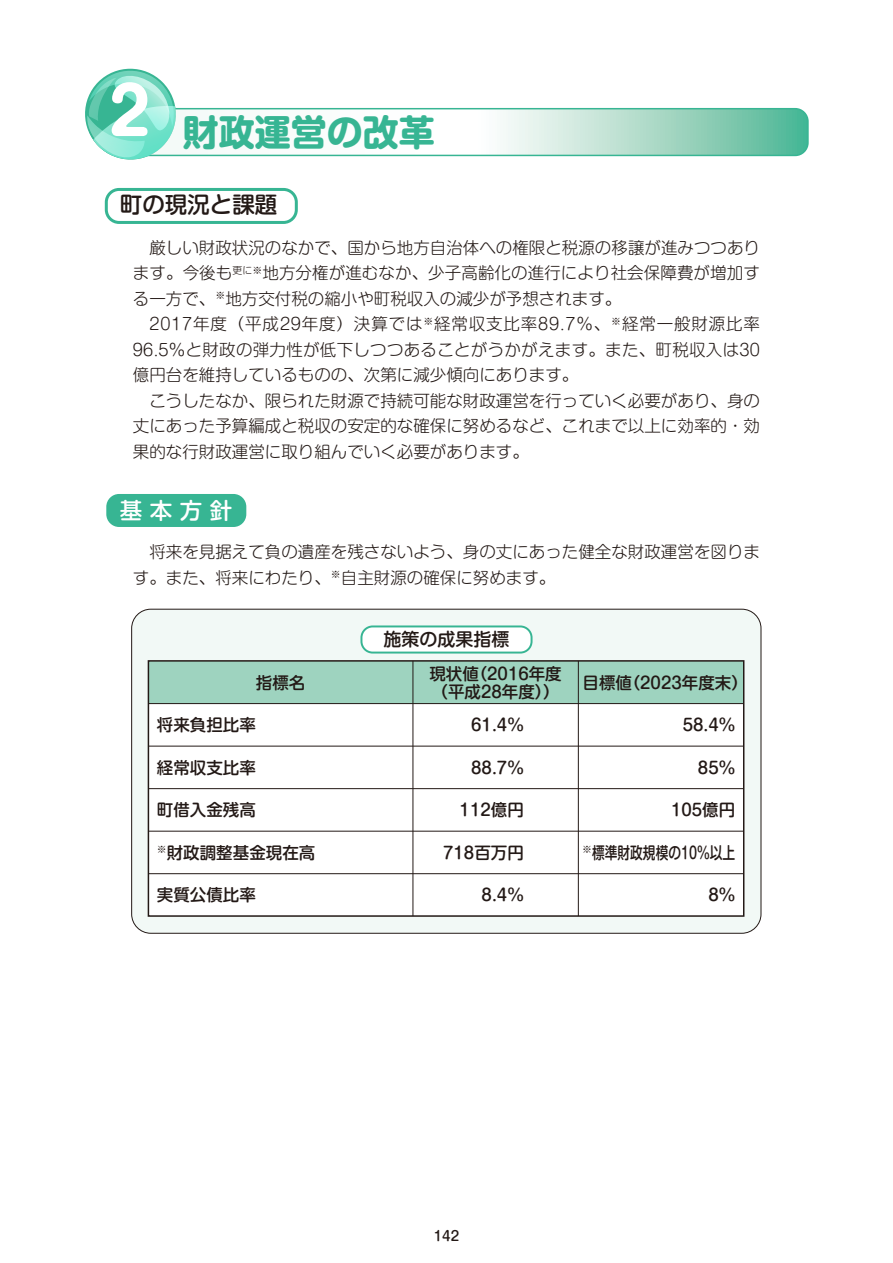
<style>
.page{position:relative;width:893px;height:1263px;background:#fff}
.page>*{position:absolute;margin:0;border:0;box-sizing:border-box;transform-origin:0 0}
.t1{font:700 64.35px "Shin M Go Pro";color:#fff}
.t2{font:700 36px "Shin M Go Pro";color:#37b593}
.t3{font:500 22.5px "Shin M Go Pro";color:#231916}
.t4{font:500 22.5px "Shin M Go Pro";color:#fff}
.t5{font:500 18px "Shin M Go Pro";color:#231916}
.t6{font:300 16.5px/25.5px "Shin M Go Pro";color:#231916;text-align:justify}
.t7{font:500 16.5px/18px "Shin M Go Pro";color:#231916}
.t8{font:500 16.5px "Shin M Go Pro";color:#231916;scale:.77 1}
.t9{font:500 13.5px "Shin M Go Pro";color:#231916}
</style>
<div class="page">
<div style="left:132px;top:609px;width:629px;height:324px;background:#f2f9f6;border-radius:19px"></div>
<div style="left:105px;top:188px;width:193px;height:36px;border:3px solid #37b593;border-radius:13px"></div>
<div style="left:106px;top:494px;width:140px;height:33px;background:#37b593;border-radius:13px"></div>
<svg style="left:85px;top:69px;width:723px;height:91px"></svg>
<div style="left:148px;top:661px;width:596px;height:255px;background:#fff"></div>
<div style="left:148px;top:661px;width:596px;height:43px;background:#9ed3bf"></div>
<div style="left:148px;top:660px;width:596px;height:257px;border:2px solid #231916"></div>
<hr style="left:413px;top:661px;width:1px;height:255px;background:#231916">
<hr style="left:578px;top:661px;width:1px;height:255px;background:#231916">
<hr style="left:148px;top:703px;width:596px;height:1px;background:#231916">
<hr style="left:148px;top:746px;width:596px;height:1px;background:#231916">
<hr style="left:148px;top:788px;width:596px;height:1px;background:#231916">
<hr style="left:148px;top:831px;width:596px;height:1px;background:#231916">
<hr style="left:148px;top:873px;width:596px;height:1px;background:#231916">
<div style="left:361px;top:626px;width:171px;height:26px;background:#fff;border-radius:11px"></div>
<div style="left:360px;top:625px;width:173px;height:28px;border:2px solid #37b593;border-radius:11px"></div>
<h1 class="t1" style="left:109px;top:59px;width:43px">2</h1>
<h2 class="t2" style="left:183px;top:103px;width:253px">財政運営の改革</h2>
<h3 class="t3" style="left:120px;top:187px;width:159px">町の現況と課題</h3>
<p class="t6" style="left:133px;top:233px;width:628px;text-indent:16px">厳しい財政状況のなかで、国から地方自治体への権限と税源の移譲が進みつつあります。今後も<sup>更に※</sup>地方分権が進むなか、少子高齢化の進行により社会保障費が増加する一方で、<sup>※</sup>地方交付税の縮小や町税収入の減少が予想されます。</p>
<p class="t6" style="left:133px;top:310px;width:629px;text-indent:17px">2017年度（平成29年度）決算では<sup>※</sup>経常収支比率89.7％、<sup>※</sup>経常一般財源比率96.5％と財政の弾力性が低下しつつあることがうかがえます。また、町税収入は30億円台を維持しているものの、次第に減少傾向にあります。</p>
<p class="t6" style="left:133px;top:386px;width:628px;text-indent:16px">こうしたなか、限られた財源で持続可能な財政運営を行っていく必要があり、身の丈にあった予算編成と税収の安定的な確保に努めるなど、これまで以上に効率的・効果的な行財政運営に取り組んでいく必要があります。</p>
<h3 class="t4" style="left:120px;top:492px;width:114px">基 本 方 針</h3>
<p class="t6" style="left:133px;top:537px;width:628px;text-indent:16px">将来を見据えて負の遺産を残さないよう、身の丈にあった健全な財政運営を図ります。また、将来にわたり、<sup>※</sup>自主財源の確保に努めます。</p>
<p class="t5" style="left:383px;top:625px;width:127px">施策の成果指標</p>
<p class="t7" style="left:256px;top:671px;width:51px">指標名</p>
<p class="t7" style="left:429px;top:662px;width:134px">現状値（2016年度（平成28年度））</p>
<p class="t7" style="left:157px;top:714px;width:100px">将来負担比率</p>
<p class="t7" style="left:157px;top:756px;width:100px">経常収支比率</p>
<p class="t7" style="left:471px;top:714px;width:54px">61.4％</p>
<p class="t7" style="left:471px;top:756px;width:54px">88.7％</p>
<p class="t7" style="left:582px;top:671px;width:167px">目標値（2023年度末）</p>
<p class="t7" style="left:683px;top:714px;width:54px">58.4％</p>
<p class="t7" style="left:698px;top:756px;width:39px">85％</p>
<p class="t7" style="left:157px;top:799px;width:100px">町借入金残高</p>
<p class="t7" style="left:671px;top:799px;width:66px">105億円</p>
<p class="t7" style="left:157px;top:841px;width:160px"><sup>※</sup>財政調整基金現在高</p>
<p class="t7" style="left:157px;top:884px;width:100px">実質公債比率</p>
<p class="t7" style="left:460px;top:799px;width:66px">112億円</p>
<p class="t7" style="left:443px;top:841px;width:82px">718百万円</p>
<p class="t8" style="left:582px;top:839px;width:200px"><sup>※</sup>標準財政規模の10％以上</p>
<p class="t7" style="left:482px;top:884px;width:44px">8.4％</p>
<p class="t7" style="left:708px;top:884px;width:28px">8％</p>
<p class="t9" style="left:434px;top:1225px;width:27px">142</p>
</div>
